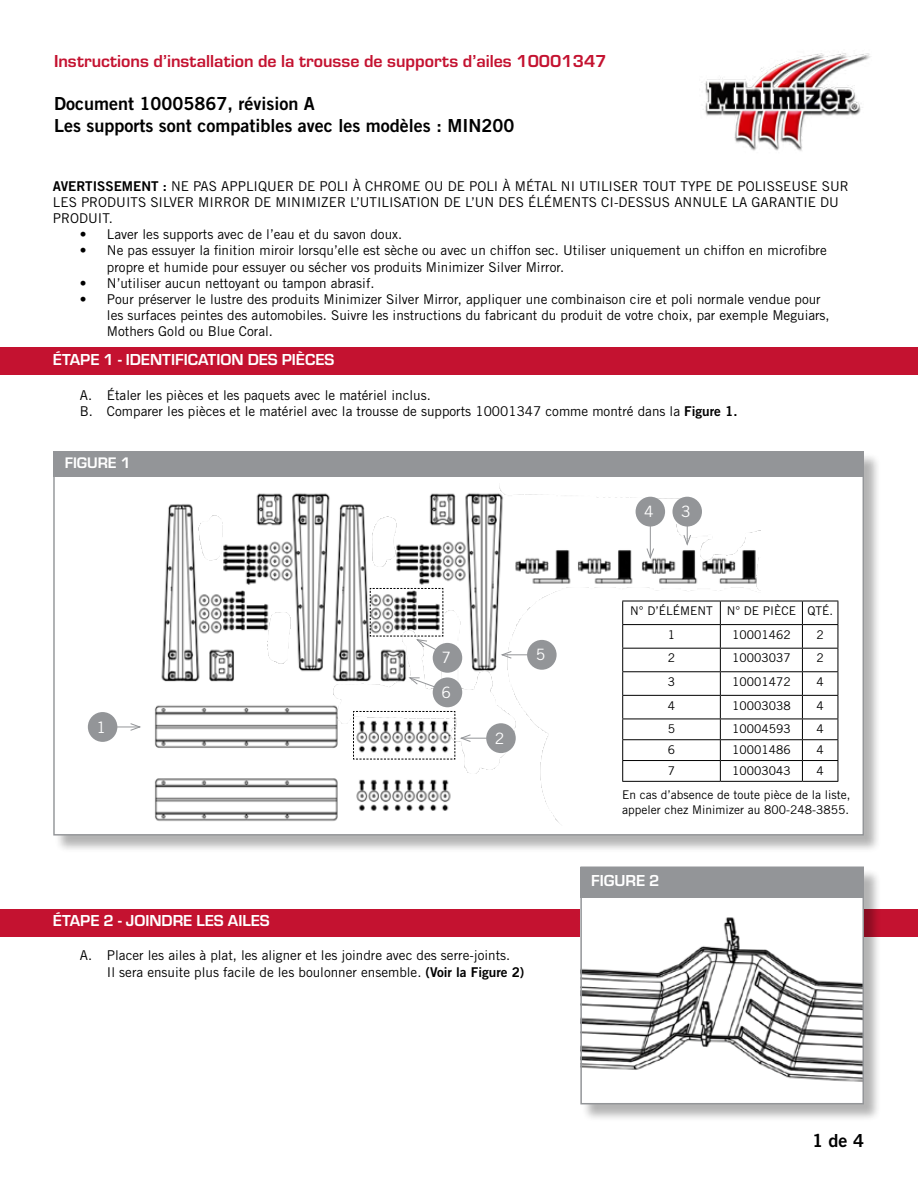
<style>
.page{position:relative;width:918px;height:1188px;background:#fff}
.page>*{position:absolute;margin:0;border:0;box-sizing:border-box;transform-origin:0 0}
.t1{font:18px/21.6px "Trade Gothic LT Std Bd 2";color:#000}
.t2{font:700 18px "Eurostile";color:#c41230}
.t3{font:700 16.5px "Eurostile";color:#fff}
.t4{font:700 15.9px "Eurostile";color:#fff}
.t5{font:15.6px "Trade Gothic LT Std";color:#fff}
.t6{font:13.5px/16.2px "Trade Gothic LT Std";color:#000}
.t7{font:12px/23.5px "Trade Gothic LT Std";color:#000}
.s1{font-family:"Trade Gothic LT Std Bd 2"}
</style>
<div class="page">
<div style="left:0;top:909px;width:918px;height:28px;background:#c41230"></div>
<img style="left:703px;top:53px;width:168px;height:98px">
<div style="left:54px;top:452px;width:827px;height:401px;background:#000;opacity:.3"></div>
<div style="left:53px;top:451px;width:811px;height:385px;background:#fff;border:1px solid #939598"></div>
<img style="left:154px;top:486px;width:606px;height:338px">
<div style="left:672px;top:497px;width:30px;height:30px;background:#939598;border-radius:50%"></div>
<div style="left:636px;top:497px;width:29px;height:30px;background:#939598;border-radius:50%"></div>
<div style="left:88px;top:712px;width:29px;height:30px;background:#939598;border-radius:50%"></div>
<div style="left:486px;top:723px;width:30px;height:30px;background:#939598;border-radius:50%"></div>
<div style="left:527px;top:640px;width:30px;height:30px;background:#939598;border-radius:50%"></div>
<div style="left:433px;top:677px;width:29px;height:30px;background:#939598;border-radius:50%"></div>
<div style="left:433px;top:643px;width:29px;height:30px;background:#939598;border-radius:50%"></div>
<svg style="left:117px;top:723px;width:24px;height:8px"></svg>
<svg style="left:353px;top:711px;width:137px;height:49px"></svg>
<svg style="left:500px;top:650px;width:28px;height:9px"></svg>
<svg style="left:408px;top:677px;width:30px;height:12px"></svg>
<svg style="left:370px;top:588px;width:74px;height:66px"></svg>
<svg style="left:683px;top:526px;width:9px;height:21px"></svg>
<hr style="left:650px;top:520px;width:1px;height:38px;background:#939598">
<svg style="left:646px;top:548px;width:9px;height:12px"></svg>
<div style="left:53px;top:451px;width:811px;height:26px;background:#939598"></div>
<hr style="left:622px;top:601px;width:98px;height:1px;background:#000">
<hr style="left:720px;top:601px;width:82px;height:1px;background:#000">
<hr style="left:802px;top:601px;width:36px;height:1px;background:#000">
<hr style="left:622px;top:624px;width:98px;height:1px;background:#000">
<hr style="left:720px;top:624px;width:82px;height:1px;background:#000">
<hr style="left:802px;top:624px;width:36px;height:1px;background:#000">
<hr style="left:622px;top:648px;width:98px;height:1px;background:#000">
<hr style="left:720px;top:648px;width:82px;height:1px;background:#000">
<hr style="left:802px;top:648px;width:36px;height:1px;background:#000">
<hr style="left:622px;top:671px;width:98px;height:1px;background:#000">
<hr style="left:720px;top:671px;width:82px;height:1px;background:#000">
<hr style="left:802px;top:671px;width:36px;height:1px;background:#000">
<hr style="left:622px;top:695px;width:98px;height:1px;background:#000">
<hr style="left:720px;top:695px;width:82px;height:1px;background:#000">
<hr style="left:802px;top:695px;width:36px;height:1px;background:#000">
<hr style="left:622px;top:719px;width:98px;height:1px;background:#000">
<hr style="left:720px;top:719px;width:82px;height:1px;background:#000">
<hr style="left:802px;top:719px;width:36px;height:1px;background:#000">
<hr style="left:622px;top:739px;width:98px;height:1px;background:#000">
<hr style="left:720px;top:739px;width:82px;height:1px;background:#000">
<hr style="left:802px;top:739px;width:36px;height:1px;background:#000">
<hr style="left:622px;top:760px;width:98px;height:1px;background:#000">
<svg style="left:622px;top:601px;width:1px;height:180px"></svg>
<hr style="left:720px;top:760px;width:82px;height:1px;background:#000">
<svg style="left:720px;top:601px;width:1px;height:180px"></svg>
<hr style="left:802px;top:760px;width:36px;height:1px;background:#000">
<svg style="left:802px;top:601px;width:1px;height:180px"></svg>
<svg style="left:838px;top:601px;width:1px;height:180px"></svg>
<hr style="left:622px;top:781px;width:98px;height:1px;background:#000">
<hr style="left:720px;top:781px;width:82px;height:1px;background:#000">
<hr style="left:802px;top:781px;width:36px;height:1px;background:#000">
<div style="left:0;top:347px;width:918px;height:28px;background:#c41230"></div>
<div style="left:582px;top:868px;width:300px;height:254px;background:#000;opacity:.3"></div>
<div style="left:580px;top:867px;width:284px;height:237px;background:#fff"></div>
<div style="left:580px;top:867px;width:284px;height:30px;background:#939598"></div>
<img style="left:583px;top:917px;width:278px;height:165px">
<div style="left:580px;top:867px;width:284px;height:237px;border:2px solid #939598"></div>
<h1 class="t2" style="left:54px;top:48px;width:554px">Instructions d’installation de la trousse de supports d’ailes 10001347</h1>
<h1 class="t1" style="left:54px;top:93px;width:462px">Document 10005867, révision A<br>Les supports sont compatibles avec les modèles : MIN200</h1>
<p class="t6" style="left:53px;top:178px;width:798px"><span class="s1">AVERTISSEMENT :</span> NE PAS APPLIQUER DE POLI À CHROME OU DE POLI À MÉTAL NI UTILISER TOUT TYPE DE POLISSEUSE SUR<br>LES PRODUITS SILVER MIRROR DE MINIMIZER L’UTILISATION DE L’UN DES ÉLÉMENTS CI-DESSUS ANNULE LA GARANTIE DU<br>PRODUIT.</p>
<p class="t6" style="left:80px;top:226px;width:324px">• Laver les supports avec de l’eau et du savon doux.</p>
<p class="t6" style="left:107px;top:242px;width:721px;text-indent:-27px">• Ne pas essuyer la finition miroir lorsqu’elle est sèche ou avec un chiffon sec. Utiliser uniquement un chiffon en microfibre propre et humide pour essuyer ou sécher vos produits Minimizer Silver Mirror.</p>
<p class="t6" style="left:80px;top:275px;width:296px">• N’utiliser aucun nettoyant ou tampon abrasif.</p>
<p class="t6" style="left:107px;top:291px;width:724px;text-indent:-27px">• Pour préserver le lustre des produits Minimizer Silver Mirror, appliquer une combinaison cire et poli normale vendue pour les surfaces peintes des automobiles. Suivre les instructions du fabricant du produit de votre choix, par exemple Meguiars,<br>Mothers Gold ou Blue Coral.</p>
<p class="t3" style="left:53px;top:348px;width:283px">ÉTAPE 1 - IDENTIFICATION DES PIÈCES</p>
<p class="t6" style="left:80px;top:386px;width:659px">A. Étaler les pièces et les paquets avec le matériel inclus.<br>B. Comparer les pièces et le matériel avec la trousse de supports 10001347 comme montré dans la <span class="s1">Figure 1.</span></p>
<p class="t4" style="left:65px;top:451px;width:67px">FIGURE 1</p>
<p class="t5" style="left:97px;top:718px;width:11px">1</p>
<p class="t5" style="left:441px;top:648px;width:11px">7</p>
<p class="t5" style="left:441px;top:683px;width:11px">6</p>
<p class="t5" style="left:495px;top:729px;width:11px">2</p>
<p class="t5" style="left:536px;top:645px;width:11px">5</p>
<p class="t3" style="left:53px;top:909px;width:218px">ÉTAPE 2 - JOINDRE LES AILES</p>
<p class="t6" style="left:107px;top:947px;width:419px;text-indent:-27px">A. Placer les ailes à plat, les aligner et les joindre avec des serre-joints.<br>Il sera ensuite plus facile de les boulonner ensemble. <span class="s1">(Voir la Figure 2)</span></p>
<p class="t5" style="left:644px;top:502px;width:11px">4</p>
<p class="t5" style="left:681px;top:502px;width:11px">3</p>
<p class="t7" style="left:668px;top:599px;width:167px;text-indent:-38px">N° D’ÉLÉMENT N° DE PIÈCE QTÉ.<br>1</p>
<p class="t7" style="left:732px;top:623px;width:60px">10001462</p>
<p class="t7" style="left:817px;top:623px;width:9px">2</p>
<p class="t7" style="left:668px;top:646px;width:9px">2</p>
<p class="t7" style="left:732px;top:646px;width:60px">10003037</p>
<p class="t7" style="left:817px;top:646px;width:9px">2</p>
<p class="t7" style="left:668px;top:670px;width:9px">3</p>
<p class="t7" style="left:732px;top:670px;width:60px">10001472</p>
<p class="t7" style="left:817px;top:670px;width:9px">4</p>
<p class="t7" style="left:668px;top:693px;width:9px">4</p>
<p class="t7" style="left:732px;top:693px;width:60px">10003038</p>
<p class="t7" style="left:817px;top:693px;width:9px">4</p>
<p class="t7" style="left:668px;top:717px;width:9px">5</p>
<p class="t7" style="left:732px;top:717px;width:60px">10004593</p>
<p class="t7" style="left:817px;top:717px;width:9px">4</p>
<p class="t7" style="left:668px;top:738px;width:9px">6</p>
<p class="t7" style="left:732px;top:738px;width:60px">10001486</p>
<p class="t7" style="left:817px;top:738px;width:9px">4</p>
<p class="t7" style="left:668px;top:759px;width:9px">7</p>
<p class="t7" style="left:732px;top:759px;width:60px">10003043</p>
<p class="t7" style="left:622px;top:758px;width:230px;line-height:24.5px;text-indent:194px">4<br>En cas d’absence de toute pièce de la liste,</p>
<p class="t7" style="left:622px;top:797px;width:228px">appeler chez Minimizer au 800-248-3855.</p>
<p class="t3" style="left:591px;top:869px;width:70px">FIGURE 2</p>
<h1 class="t1" style="left:812px;top:1129px;width:53px">1 de 4</h1>
</div>
